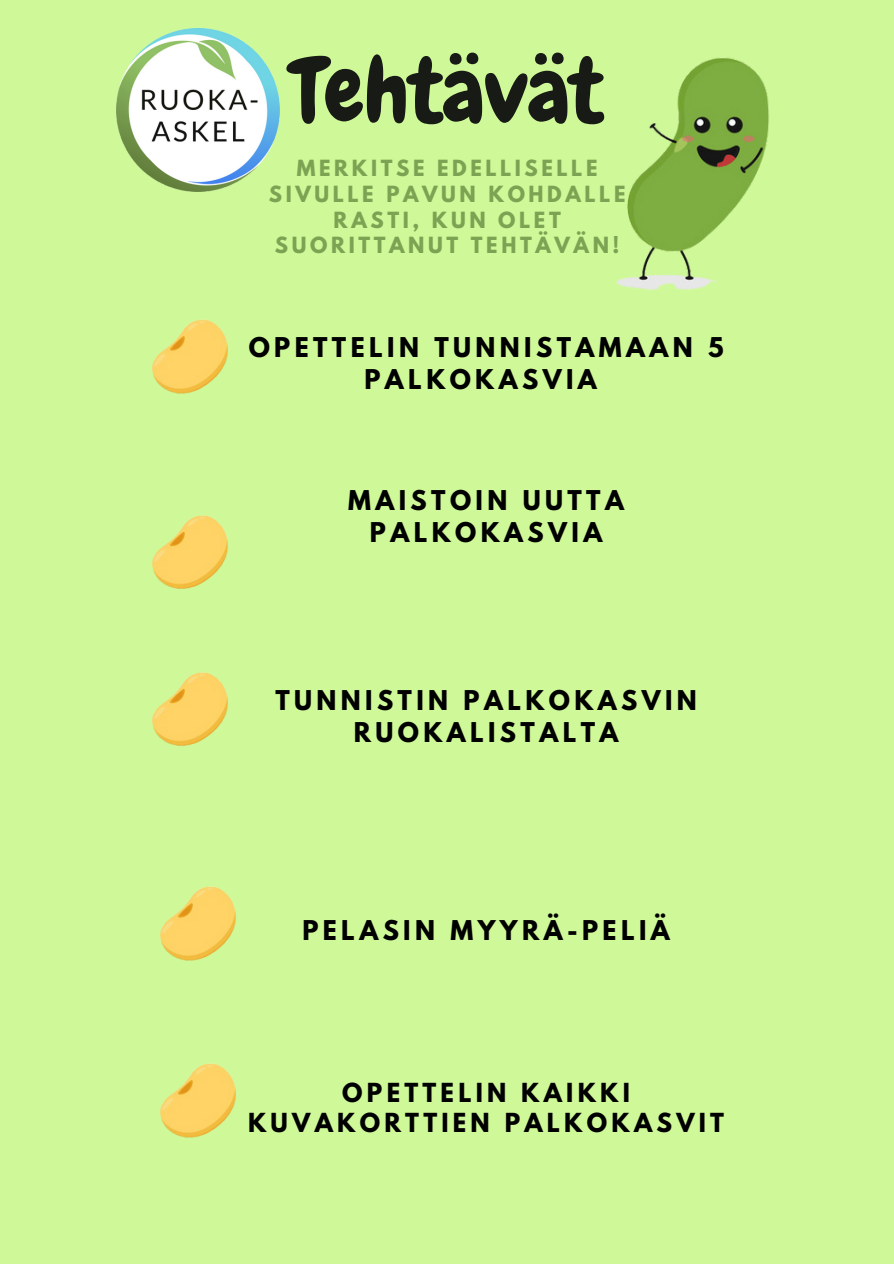
<style>
.page{position:relative;width:894px;height:1264px;background:#fff}
.page>*{position:absolute;margin:0;border:0;box-sizing:border-box;transform-origin:0 0}
.t1{font:88.8px "Chewy";color:#181a16}
.t2{font:700 24.15px/31.7px "League Spartan";letter-spacing:.18em;color:#000;text-align:center}
.t3{font:700 23.25px/30.3px "League Spartan";letter-spacing:.18em;color:#000;text-align:center}
.t4{font:700 19.8px/25.7px "League Spartan";letter-spacing:.18em;color:#7ca353;text-align:center}
</style>
<div class="page">
<div style="left:0;top:0;width:893px;height:1263px;background:#cff998"></div>
<img style="left:116px;top:28px;width:164px;height:163px">
<img style="left:152px;top:319px;width:76px;height:75px">
<img style="left:152px;top:515px;width:76px;height:74px">
<img style="left:152px;top:672px;width:76px;height:74px">
<img style="left:160px;top:886px;width:76px;height:75px">
<img style="left:160px;top:1063px;width:76px;height:75px">
<img style="left:616px;top:57px;width:153px;height:233px">
<p class="t1" style="left:291px;top:34px;width:314px">Tehtävät</p>
<p class="t4" style="left:269px;top:158px;width:358px">MERKITSE EDELLISELLE<br>SIVULLE PAVUN KOHDALLE<br>RASTI, KUN OLET<br>SUORITTANUT TEHTÄVÄN!</p>
<p class="t2" style="left:249px;top:335px;width:476px">OPETTELIN TUNNISTAMAAN 5<br>PALKOKASVIA</p>
<p class="t2" style="left:348px;top:487px;width:277px">MAISTOIN UUTTA<br>PALKOKASVIA</p>
<p class="t2" style="left:275px;top:687px;width:423px">TUNNISTIN PALKOKASVIN<br>RUOKALISTALTA</p>
<p class="t2" style="left:302px;top:917px;width:369px">PELASIN MYYRÄ-PELIÄ</p>
<p class="t3" style="left:248px;top:1080px;width:477px">OPETTELIN KAIKKI<br>KUVAKORTTIEN PALKOKASVIT</p>
</div>
